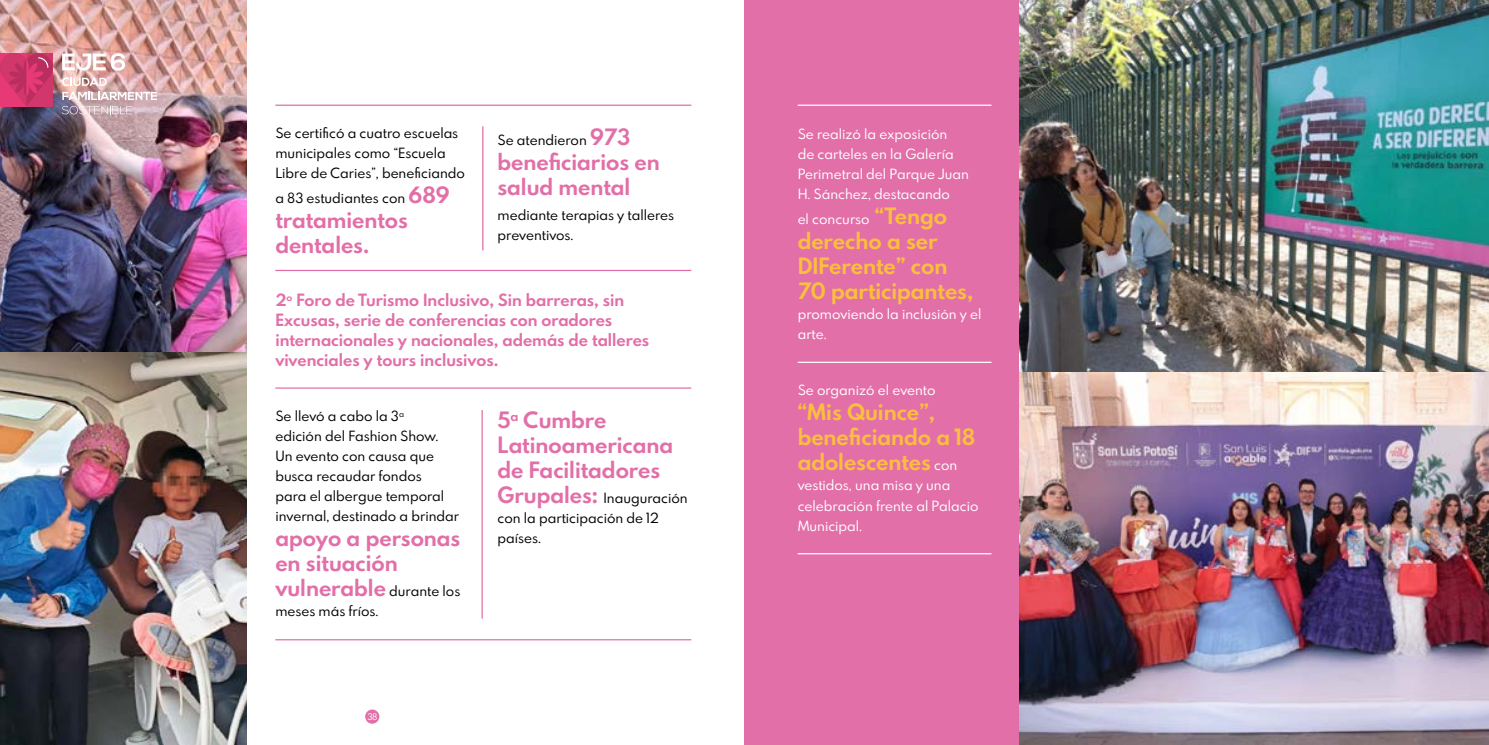
<style>
.page{position:relative;width:1489px;height:745px;background:#fff}
.page>*{position:absolute;margin:0;border:0;box-sizing:border-box;transform-origin:0 0}
.t1{font:700 20px/25px "Spartan MB";color:#e26fa8}
.t2{font:700 20px/25px "Spartan MB";color:#fbbe3d}
.t3{font:700 15px/20px "Spartan MB";color:#e26fa8}
.t4{font:12.5px/20px "Spartan MB";color:#000}
.t5{font:12.5px/20px "Spartan MB";color:#fff}
.t6{font:8.12px "Spartan MB";color:#fff}
.s1{font-weight:700;font-size:20px;color:#e26fa8}
.s2{font-weight:400;font-size:12.5px;color:#000}
.s3{font-weight:700;font-size:20px;color:#fbbe3d}
.s4{font-weight:400;font-size:12.5px;color:#fff}
</style>
<div class="page">
<img style="left:0;top:0;width:247px;height:744px">
<svg style="left:62px;top:53px;width:63px;height:18px"></svg>
<svg style="left:62px;top:77px;width:45px;height:9px"></svg>
<svg style="left:62px;top:92px;width:95px;height:8px"></svg>
<svg style="left:62px;top:106px;width:70px;height:8px"></svg>
<svg style="left:0;top:53px;width:53px;height:53px;background:#d0356b"></svg>
<hr style="left:275px;top:104px;width:416px;height:2px;background:#e26fa8">
<hr style="left:275px;top:270px;width:416px;height:1px;background:#e26fa8">
<hr style="left:275px;top:387px;width:416px;height:1px;background:#e26fa8">
<hr style="left:275px;top:638px;width:416px;height:2px;background:#e26fa8">
<hr style="left:482px;top:126px;width:1px;height:124px;background:#e26fa8">
<hr style="left:481px;top:409px;width:2px;height:209px;background:#e26fa8">
<div style="left:365px;top:709px;width:14px;height:14px;background:#e26fa8;border-radius:50%"></div>
<div style="left:744px;top:0;width:276px;height:744px;background:#e26fa8"></div>
<img style="left:1019px;top:0;width:469px;height:744px">
<hr style="left:797px;top:104px;width:194px;height:2px;background:#fff">
<hr style="left:797px;top:361px;width:194px;height:2px;background:#fff">
<hr style="left:797px;top:552px;width:194px;height:2px;background:#fff">
<p class="t4" style="left:275px;top:123px;width:191px">Se certificó a cuatro escuelas municipales como “Escuela<br>Libre de Caries”, beneficiando</p>
<p class="t4" style="left:275px;top:188px;width:176px">a 83 estudiantes con <span class="s1">689</span></p>
<h1 class="t1" style="left:275px;top:207px;width:134px">tratamientos dentales.</h1>
<p class="t4" style="left:497px;top:129px;width:134px">Se atendieron <span class="s1">973</span></p>
<h1 class="t1" style="left:497px;top:149px;width:164px">beneficiarios en salud mental</h1>
<p class="t4" style="left:497px;top:204px;width:178px">mediante terapias y talleres preventivos.</p>
<p class="t3" style="left:275px;top:289px;width:375px">2<sup>o</sup> Foro de Turismo Inclusivo, Sin barreras, sin Excusas, serie de conferencias con oradores internacionales y nacionales, además de talleres vivenciales y tours inclusivos.</p>
<p class="t4" style="left:275px;top:405px;width:185px">Se llevó a cabo la 3<sup>a<br></sup>edición del Fashion Show.<br>Un evento con causa que busca recaudar fondos<br>para el albergue temporal invernal, destinado a brindar</p>
<h1 class="t1" style="left:275px;top:525px;width:186px">apoyo a personas en situación vulnerable <span class="s2">durante los</span></h1>
<p class="t4" style="left:275px;top:600px;width:105px">meses más fríos.</p>
<h1 class="t1" style="left:497px;top:406px;width:177px">5<sup>a</sup> Cumbre<br>Latinoamericana de Facilitadores</h1>
<p class="t4" style="left:497px;top:487px;width:192px"><span class="s1">Grupales:</span> Inauguración con la participación de 12 países.</p>
<p class="t6" style="left:367px;top:710px;width:11px">38</p>
<p class="t5" style="left:797px;top:124px;width:173px">Se realizó la exposición<br>de carteles en la Galería<br>Perimetral del Parque Juan<br>H. Sánchez, destacando</p>
<p class="t5" style="left:797px;top:209px;width:151px">el concurso <span class="s3">“Tengo</span></p>
<h1 class="t2" style="left:797px;top:228px;width:177px">derecho a ser<br>DIFerente” con<br>70 participantes,</h1>
<p class="t5" style="left:797px;top:304px;width:185px">promoviendo la inclusión y el arte.</p>
<p class="t5" style="left:797px;top:380px;width:139px">Se organizó el evento</p>
<h1 class="t2" style="left:797px;top:399px;width:179px">“Mis Quince”, beneficiando a 18 adolescentes <span class="s4">con</span></h1>
<p class="t5" style="left:797px;top:475px;width:182px">vestidos, una misa y una celebración frente al Palacio<br>Municipal.</p>
</div>
